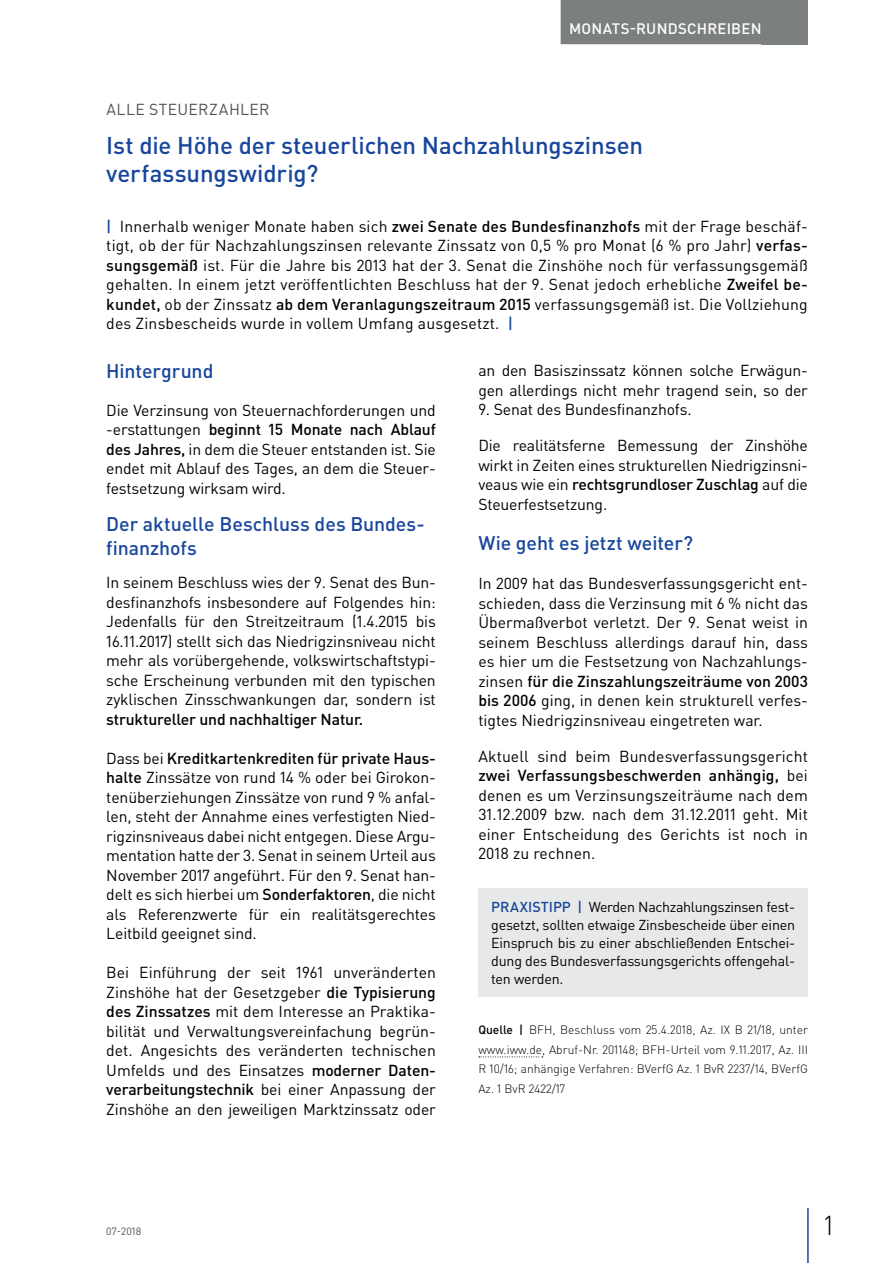
<style>
.page{position:relative;width:893px;height:1263px;background:#fff}
.page>*{position:absolute;margin:0;border:0;box-sizing:border-box;transform-origin:0 0}
.t1{font:300 27px "DIN Pro";color:#000002}
.t2{font:500 24px/28.5px "DIN Pro";letter-spacing:-.005em;color:#18469d}
.t3{font:500 19.5px/24px "DIN Pro";letter-spacing:-.005em;color:#18469d}
.t4{font:15.75px/19.5px "DIN Pro";letter-spacing:-.01em;color:#000002;text-align:justify}
.t5{font:500 15.75px "DIN Pro";letter-spacing:-.01em;color:#000002}
.t6{font:15.75px "DIN Pro";letter-spacing:.025em;color:#4f5152}
.t7{font:500 15px "DIN Pro";letter-spacing:.015em;color:#fff}
.t8{font:14.25px/18px "DIN Pro";letter-spacing:-.015em;color:#000002;text-align:justify}
.t9{font:300 12px/19.5px "DIN Pro";color:#000002;text-align:justify}
.t10{font:10.5px "DIN Pro";color:#4f5152}
.s1{font-weight:500;color:#18469d}
.s2{font-weight:500}
</style>
<div class="page">
<div style="left:762px;top:0;width:46px;height:44px;background:#7c7f7f"></div>
<hr style="left:807px;top:1208px;width:2px;height:55px;background:#18469d">
<div style="left:561px;top:0;width:209px;height:44px;background:#7c7f7f"></div>
<svg style="left:479px;top:1056px;width:64px;height:1px"></svg>
<div style="left:478px;top:888px;width:330px;height:108px;background:#e6e9e8"></div>
<p class="t7" style="left:569px;top:18px;width:194px">MONATS-RUNDSCHREIBEN</p>
<p class="t6" style="left:106px;top:98px;width:165px">ALLE STEUERZAHLER</p>
<h2 class="t2" style="left:106px;top:130px;width:538px">Ist die Höhe der steuerlichen Nachzahlungszinsen verfassungswidrig?</h2>
<p class="t4" style="left:106px;top:216px;width:703px"><span class="s1">|</span> Innerhalb weniger Monate haben sich <span class="s2">zwei Senate des Bundesfinanzhofs</span> mit der Frage beschäf&shy;tigt, ob der für Nachzahlungszinsen relevante Zinssatz von 0,5 % pro Monat (6 % pro Jahr) <span class="s2">verfas&shy;sungsgemäß</span> ist. Für die Jahre bis 2013 hat der 3. Senat die Zinshöhe noch für verfassungsgemäß gehalten. In einem jetzt veröffentlichten Beschluss hat der 9. Senat jedoch erhebliche <span class="s2">Zweifel be&shy;kundet,</span> ob der Zinssatz <span class="s2">ab dem Veranlagungszeitraum 2015</span> verfassungsgemäß ist. Die Vollziehung des Zinsbescheids wurde in vollem Umfang ausgesetzt. <span class="s1">|</span></p>
<p class="t3" style="left:106px;top:358px;width:109px">Hintergrund</p>
<p class="t4" style="left:106px;top:399px;width:331px">Die Verzinsung von Steuernachforderungen und -erstattungen <span class="s2">beginnt 15 Monate nach Ablauf des Jahres,</span> in dem die Steuer entstanden ist. Sie endet mit Ablauf des Tages, an dem die Steuer&shy;festsetzung wirksam wird.</p>
<p class="t3" style="left:106px;top:511px;width:320px">Der aktuelle Beschluss des Bundes&shy;finanzhofs</p>
<p class="t4" style="left:106px;top:572px;width:331px">In seinem Beschluss wies der 9. Senat des Bun&shy;desfinanzhofs insbesondere auf Folgendes hin:<br>Jedenfalls für den Streitzeitraum (1.4.2015 bis 16.11.2017) stellt sich das Niedrigzinsniveau nicht mehr als vorübergehende, volkswirtschaftstypi&shy;sche Erscheinung verbunden mit den typischen zyklischen Zinsschwankungen dar, sondern ist</p>
<p class="t5" style="left:106px;top:708px;width:258px">struktureller und nachhaltiger Natur.</p>
<p class="t4" style="left:106px;top:747px;width:331px">Dass bei <span class="s2">Kreditkartenkrediten für private Haus&shy;halte</span> Zinssätze von rund 14 % oder bei Girokon&shy;tenüberziehungen Zinssätze von rund 9 % anfal&shy;len, steht der Annahme eines verfestigten Nied&shy;rigzinsniveaus dabei nicht entgegen. Diese Argu&shy;mentation hatte der 3. Senat in seinem Urteil aus November 2017 angeführt. Für den 9. Senat han&shy;delt es sich hierbei um <span class="s2">Sonderfaktoren</span>, die nicht als Referenzwerte für ein realitätsgerechtes Leitbild geeignet sind.</p>
<p class="t4" style="left:106px;top:962px;width:331px">Bei Einführung der seit 1961 unveränderten Zinshöhe hat der Gesetzgeber <span class="s2">die Typisierung des Zinssatzes</span> mit dem Interesse an Praktika&shy;bilität und Verwaltungsvereinfachung begrün&shy;det. Angesichts des veränderten technischen Umfelds und des Einsatzes <span class="s2">moderner Daten&shy;verarbeitungstechnik</span> bei einer Anpassung der Zinshöhe an den jeweiligen Marktzinssatz oder</p>
<p class="t4" style="left:478px;top:360px;width:331px">an den Basiszinssatz können solche Erwägun&shy;gen allerdings nicht mehr tragend sein, so der</p>
<p class="t4" style="left:478px;top:399px;width:215px">9. Senat des Bundesfinanzhofs.</p>
<p class="t4" style="left:478px;top:435px;width:331px">Die realitätsferne Bemessung der Zinshöhe wirkt in Zeiten eines strukturellen Niedrigzinsni&shy;veaus wie ein <span class="s2">rechtsgrundloser Zuschlag</span> auf die Steuerfestsetzung.</p>
<p class="t3" style="left:478px;top:530px;width:216px">Wie geht es jetzt weiter?</p>
<p class="t4" style="left:478px;top:573px;width:331px">In 2009 hat das Bundesverfassungsgericht ent&shy;schieden, dass die Verzinsung mit 6 % nicht das Übermaßverbot verletzt. Der 9. Senat weist in seinem Beschluss allerdings darauf hin, dass es hier um die Festsetzung von Nachzahlungs&shy;zinsen <span class="s2">für die Zinszahlungszeiträume von 2003 bis 2006</span> ging, in denen kein strukturell verfes&shy;tigtes Niedrigzinsniveau eingetreten war.</p>
<p class="t4" style="left:478px;top:746px;width:331px">Aktuell sind beim Bundesverfassungsgericht <span class="s2">zwei Verfassungsbeschwerden anhängig,</span> bei denen es um Verzinsungszeiträume nach dem 31.12.2009 bzw. nach dem 31.12.2011 geht. Mit einer Entscheidung des Gerichts ist noch in 2018 zu rechnen.</p>
<p class="t8" style="left:491px;top:897px;width:306px"><span class="s1">PRAXISTIPP |</span> Werden Nachzahlungszinsen fest&shy;gesetzt, sollten etwaige Zinsbescheide über einen Einspruch bis zu einer abschließenden Entschei&shy;dung des Bundesverfassungsgerichts offengehal&shy;ten werden.</p>
<p class="t9" style="left:478px;top:1020px;width:331px"><span class="s2">Quelle |</span> BFH, Beschluss vom 25.4.2018, Az. IX B 21/18, unter www.iww.de, Abruf-Nr. 201148; BFH-Urteil vom 9.11.2017, Az. III R 10/16; anhängige Verfahren: BVerfG Az. 1 BvR 2237/14, BVerfG Az. 1 BvR 2422/17</p>
<p class="t10" style="left:106px;top:1224px;width:37px">07-2018</p>
<h1 class="t1" style="left:824px;top:1207px;width:11px">1</h1>
</div>
